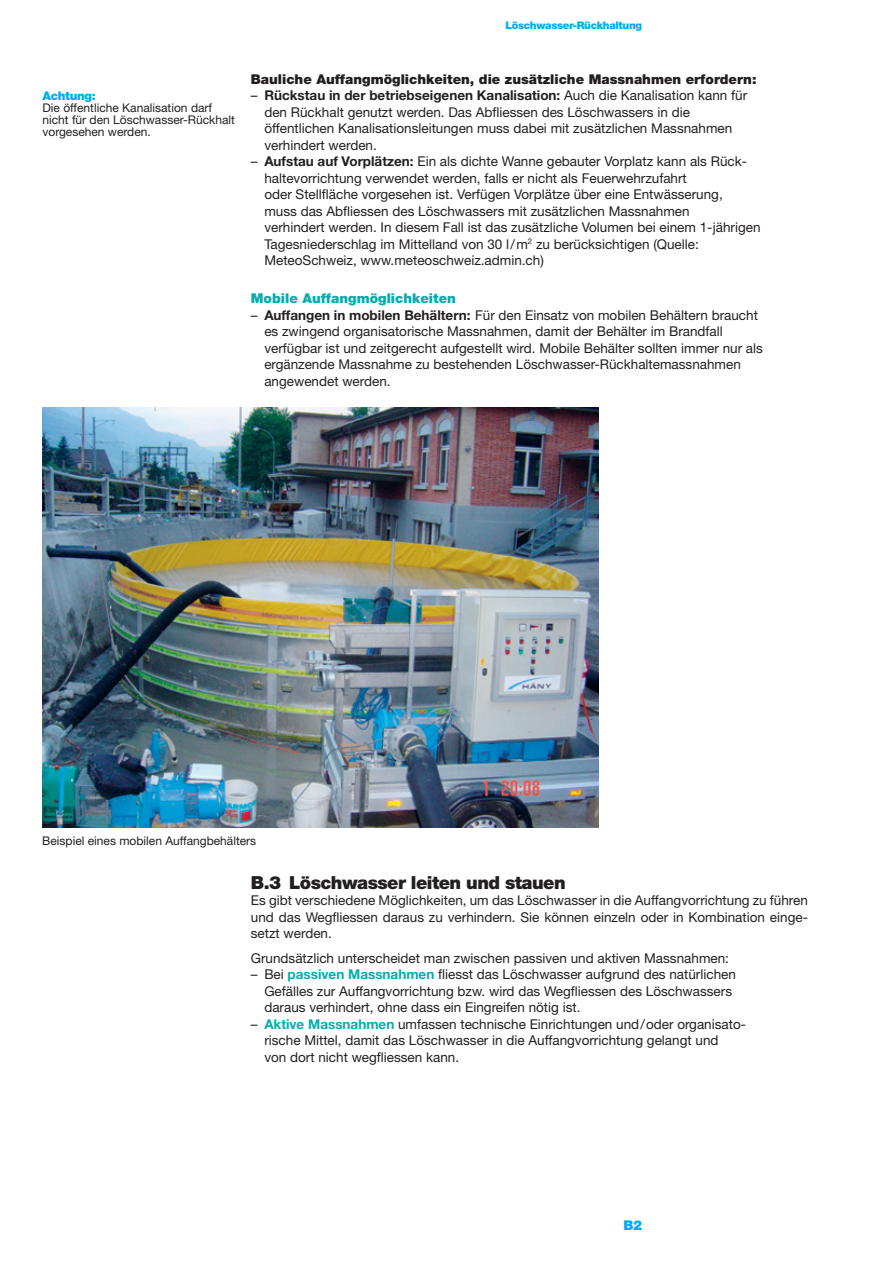
<style>
.page{position:relative;width:893px;height:1263px;background:#fff}
.page>*{position:absolute;margin:0;border:0;box-sizing:border-box;transform-origin:0 0}
.t1{font:900 18px "Helvetica Neue";letter-spacing:-.03em;color:#231f20}
.t2{font:13.5px/16.5px "Helvetica Neue";color:#231f20}
.t3{font:900 13.5px "Helvetica Neue";color:#231f20}
.t4{font:900 13.5px "Helvetica Neue";color:#00afad}
.t5{font:900 13.5px "Helvetica Neue";color:#00aeef}
.t6{font:12px/12px "Helvetica Neue";color:#231f20}
.t7{font:900 12px "Helvetica Neue";letter-spacing:-.03em;color:#00aeef}
.t8{font:900 10.5px "Helvetica Neue";letter-spacing:-.03em;color:#00aeef}
.s1{font-weight:700}
.s2{font-weight:700;color:#00afad}
</style>
<div class="page">
<img style="left:42px;top:407px;width:556px;height:420px">
<p class="t8" style="left:505px;top:19px;width:138px">Löschwasser-Rückhaltung</p>
<p class="t7" style="left:43px;top:89px;width:55px">Achtung:</p>
<p class="t6" style="left:43px;top:102px;width:194px">Die öffentliche Kanalisation darf nicht für den Löschwasser-Rückhalt vorgesehen werden.</p>
<p class="t3" style="left:251px;top:71px;width:507px">Bauliche Auffangmöglichkeiten, die zusätzliche Massnahmen erfordern:</p>
<p class="t2" style="left:264px;top:87px;width:484px;text-indent:-14px">– <span class="s1">Rückstau in der betriebseigenen Kanalisation:</span> Auch die Kanalisation kann für den Rückhalt genutzt werden. Das Abfliessen des Löschwassers in die öffentlichen Kanalisationsleitungen muss dabei mit zusätzlichen Massnahmen verhindert werden.</p>
<p class="t2" style="left:264px;top:153px;width:498px;text-indent:-13px">– <span class="s1">Aufstau auf Vorplätzen:</span> Ein als dichte Wanne gebauter Vorplatz kann als Rück&shy;haltevorrichtung verwendet werden, falls er nicht als Feuerwehrzufahrt<br>oder Stellfläche vorgesehen ist. Verfügen Vorplätze über eine Entwässerung,<br>muss das Abfliessen des Löschwassers mit zusätzlichen Massnahmen<br>verhindert werden. In diesem Fall ist das zusätzliche Volumen bei einem 1-jährigen Tagesniederschlag im Mittelland von 30 l/m<sup>2</sup> zu berücksichtigen (Quelle:<br>MeteoSchweiz, www.meteoschweiz.admin.ch)</p>
<p class="t4" style="left:251px;top:290px;width:207px">Mobile Auffangmöglichkeiten</p>
<p class="t2" style="left:264px;top:306px;width:500px;text-indent:-14px">– <span class="s1">Auffangen in mobilen Behältern:</span> Für den Einsatz von mobilen Behältern braucht es zwingend organisatorische Massnahmen, damit der Behälter im Brandfall verfügbar ist und zeitgerecht aufgestellt wird. Mobile Behälter sollten immer nur als ergänzende Massnahme zu bestehenden Löschwasser-Rückhaltemassnahmen angewendet werden.</p>
<p class="t6" style="left:42px;top:834px;width:216px">Beispiel eines mobilen Auffangbehälters</p>
<h1 class="t1" style="left:251px;top:871px;width:316px">B.3 Löschwasser leiten und stauen</h1>
<p class="t2" style="left:251px;top:892px;width:559px;text-align:justify">Es gibt verschiedene Möglichkeiten, um das Löschwasser in die Auffangvorrichtung zu führen und das Wegfliessen daraus zu verhindern. Sie können einzeln oder in Kombination einge&shy;setzt werden.</p>
<p class="t2" style="left:251px;top:949px;width:480px">Grundsätzlich unterscheidet man zwischen passiven und aktiven Massnahmen:</p>
<p class="t2" style="left:264px;top:966px;width:473px;text-indent:-14px">– Bei <span class="s2">passiven Massnahmen</span> fliesst das Löschwasser aufgrund des natürlichen<br>Gefälles zur Auffangvorrichtung bzw. wird das Wegfliessen des Löschwassers daraus verhindert, ohne dass ein Eingreifen nötig ist.</p>
<p class="t2" style="left:264px;top:1015px;width:483px;text-indent:-14px">– <span class="s2">Aktive Massnahmen</span> umfassen technische Einrichtungen und/oder organisato&shy;rische Mittel, damit das Löschwasser in die Auffangvorrichtung gelangt und<br>von dort nicht wegfliessen kann.</p>
<p class="t5" style="left:623px;top:1217px;width:20px">B2</p>
</div>
